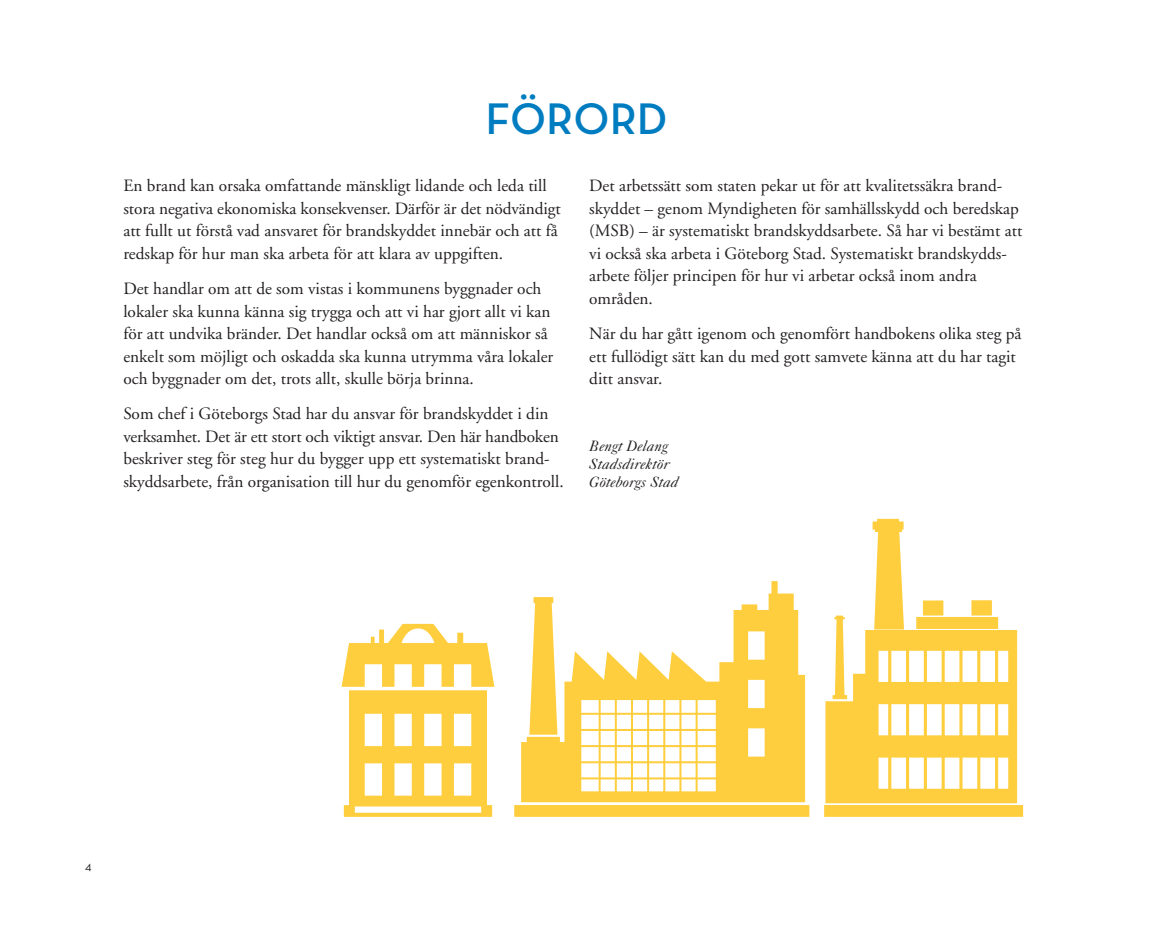
<style>
.page{position:relative;width:1170px;height:936px;background:#fff}
.page>*{position:absolute;margin:0;border:0;box-sizing:border-box;transform-origin:0 0}
.RUB_30_pt{font:600 45px "Neutra Text";color:#007cc0}
.Bröd_11_5_pt{font:17.25px/22.5px "Adobe Garamond";color:#231f20}
.t1{font:italic 15px "Caslon Five Forty";letter-spacing:.01em;color:#231f20}
.Bröd_11_5_pt-2{font:12.3px "Neutra Text";color:#231f20}
</style>
<div class="page">
<svg style="left:824px;top:519px;width:199px;height:297px"></svg>
<svg style="left:514px;top:581px;width:295px;height:235px"></svg>
<svg style="left:341px;top:623px;width:153px;height:193px"></svg>
<p class="RUB_30_pt" style="left:485px;top:91px;width:184px">FÖRORD</p>
<p class="Bröd_11_5_pt" style="left:123px;top:175px;width:439px">En brand kan orsaka omfattande mänskligt lidande och leda till stora negativa ekonomiska konsekvenser. Därför är det nödvändigt att fullt ut förstå vad ansvaret för brandskyddet innebär och att få redskap för hur man ska arbeta för att klara av uppgiften.</p>
<p class="Bröd_11_5_pt" style="left:123px;top:278px;width:431px">Det handlar om att de som vistas i kommunens byggnader och lokaler ska kunna känna sig trygga och att vi har gjort allt vi kan för att undvika bränder. Det handlar också om att människor så enkelt som möjligt och oskadda ska kunna utrymma våra lokaler och byggnader om det, trots allt, skulle börja brinna.</p>
<p class="Bröd_11_5_pt" style="left:123px;top:403px;width:442px">Som chef i Göteborgs Stad har du ansvar för brandskyddet i din verksamhet. Det är ett stort och viktigt ansvar. Den här handboken beskriver steg för steg hur du bygger upp ett systematiskt brand&shy;skyddsarbete, från organisation till hur du genomför egenkontroll.</p>
<p class="Bröd_11_5_pt" style="left:589px;top:175px;width:434px">Det arbetssätt som staten pekar ut för att kvalitetssäkra brand&shy;skyddet – genom Myndigheten för samhällsskydd och beredskap (MSB) – är systematiskt brandskyddsarbete. Så har vi bestämt att vi också ska arbeta i Göteborg Stad. Systematiskt brandskydds&shy;arbete följer principen för hur vi arbetar också inom andra områden.</p>
<p class="Bröd_11_5_pt" style="left:589px;top:323px;width:433px">När du har gått igenom och genomfört handbokens olika steg på ett fullödigt sätt kan du med gott samvete känna att du har tagit ditt ansvar.</p>
<p class="t1" style="left:589px;top:437px;width:80px">Bengt Delang</p>
<p class="t1" style="left:589px;top:455px;width:82px">Stadsdirektör</p>
<p class="t1" style="left:589px;top:473px;width:91px">Göteborgs Stad</p>
<p class="Bröd_11_5_pt-2" style="left:85px;top:857px;width:8px">4</p>
</div>
